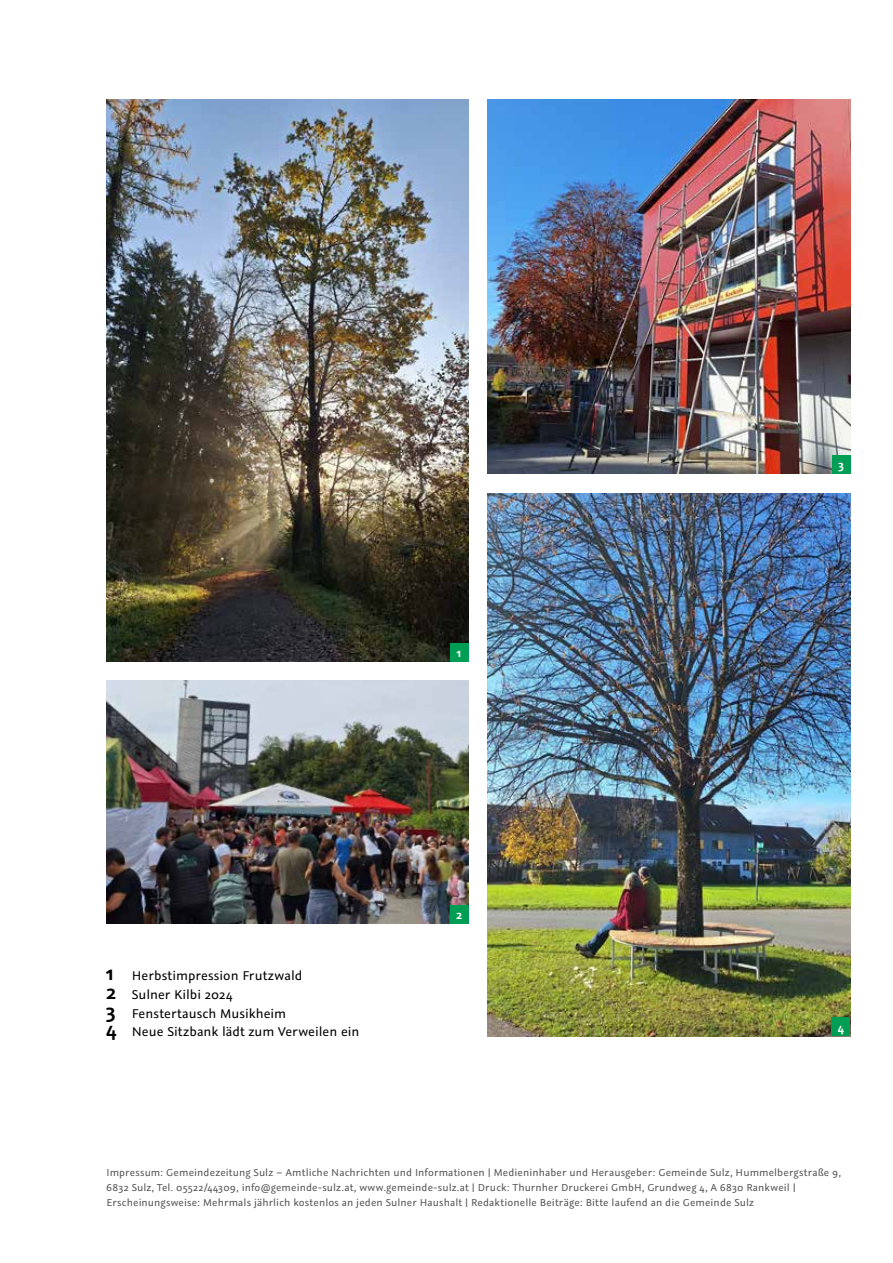
<style>
.page{position:relative;width:893px;height:1263px;background:#fff}
.page>*{position:absolute;margin:0;border:0;box-sizing:border-box;transform-origin:0 0}
.t1{font:14.25px/18.8px "Graublau Sans";letter-spacing:.005em;color:#000}
.t2{font:600 13.5px "Graublau Sans";color:#fff}
.t3{font:11.25px/15px "Graublau Sans";letter-spacing:.015em;color:#565655}
.s1{font-weight:600;font-size:22.5px}
</style>
<div class="page">
<img style="left:106px;top:680px;width:363px;height:244px">
<img style="left:487px;top:99px;width:363px;height:375px">
<img style="left:106px;top:99px;width:363px;height:563px">
<img style="left:488px;top:493px;width:362px;height:543px">
<div style="left:450px;top:643px;width:19px;height:19px;background:#009e54"></div>
<div style="left:450px;top:905px;width:19px;height:19px;background:#009e54"></div>
<div style="left:832px;top:455px;width:18px;height:19px;background:#009e54"></div>
<div style="left:831px;top:1017px;width:19px;height:19px;background:#009e54"></div>
<p class="t2" style="left:456px;top:645px;width:6px">1</p>
<p class="t1" style="left:106px;top:966px;width:255px"><span class="s1">1</span> Herbstimpression Frutzwald<br><span class="s1">2</span> Sulner Kilbi 2024<br><span class="s1">3</span> Fenstertausch Musikheim<br><span class="s1">4</span> Neue Sitzbank lädt zum Verweilen ein</p>
<p class="t2" style="left:456px;top:907px;width:8px">2</p>
<p class="t2" style="left:838px;top:457px;width:8px">3</p>
<p class="t2" style="left:838px;top:1019px;width:8px">4</p>
<p class="t3" style="left:106px;top:1164px;width:736px">Impressum: Gemeindezeitung Sulz – Amtliche Nachrichten und Informationen | Medieninhaber und Herausgeber: Gemeinde Sulz, Hummelbergstraße 9,<br>6832 Sulz, Tel. 05522/44309, info@gemeinde-sulz.at, www.gemeinde-sulz.at | Druck: Thurnher Druckerei GmbH, Grundweg 4, A 6830 Rankweil |<br>Erscheinungsweise: Mehrmals jährlich kostenlos an jeden Sulner Haushalt | Redaktionelle Beiträge: Bitte laufend an die Gemeinde Sulz</p>
</div>
